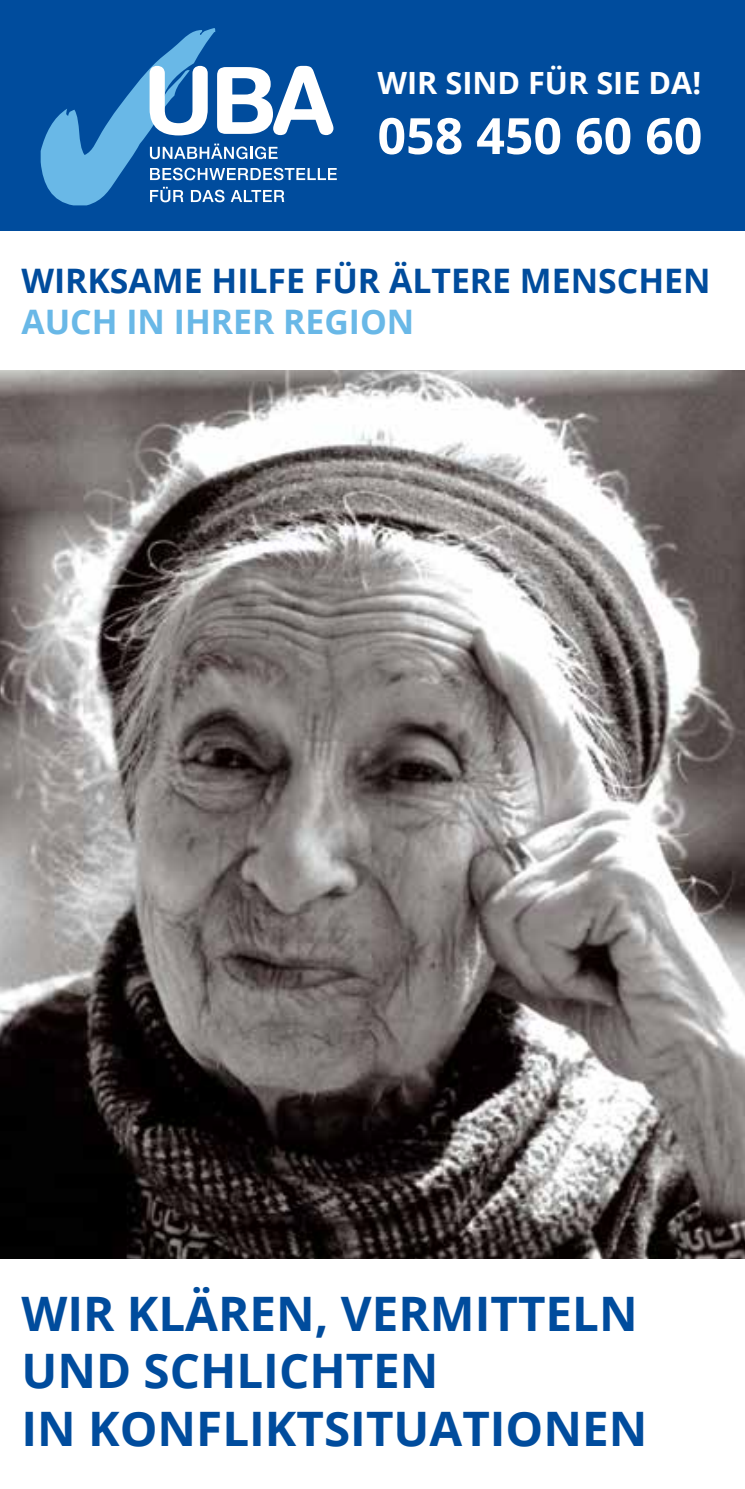
<style>
.page{position:relative;width:745px;height:1489px;background:#fff}
.page>*{position:absolute;margin:0;border:0;box-sizing:border-box;transform-origin:0 0}
.t1{font:700 50px "Open Sans";color:#fff}
.t2{font:700 47.5px/57px "Open Sans";color:#004c9d}
.t3{font:700 33.75px "Open Sans";color:#004c9d}
.t4{font:700 33.75px "Open Sans";color:#69b8e7}
.t5{font:700 30.5px "Open Sans";color:#fff}
</style>
<div class="page">
<div style="left:0;top:0;width:744px;height:230px;background:#004c9d"></div>
<img style="left:0;top:370px;width:744px;height:888px">
<svg style="left:41px;top:28px;width:295px;height:177px"></svg>
<p class="t5" style="left:377px;top:61px;width:325px">WIR SIND FÜR SIE DA!</p>
<p class="t1" style="left:377px;top:100px;width:326px">058 450 60 60</p>
<p class="t3" style="left:21px;top:257px;width:690px">WIRKSAME HILFE FÜR ÄLTERE MENSCHEN</p>
<p class="t4" style="left:21px;top:298px;width:394px">AUCH IN IHRER REGION</p>
<p class="t2" style="left:21px;top:1284px;width:627px">WIR KLÄREN, VERMITTELN<br>UND SCHLICHTEN<br>IN KONFLIKTSITUATIONEN</p>
</div>
